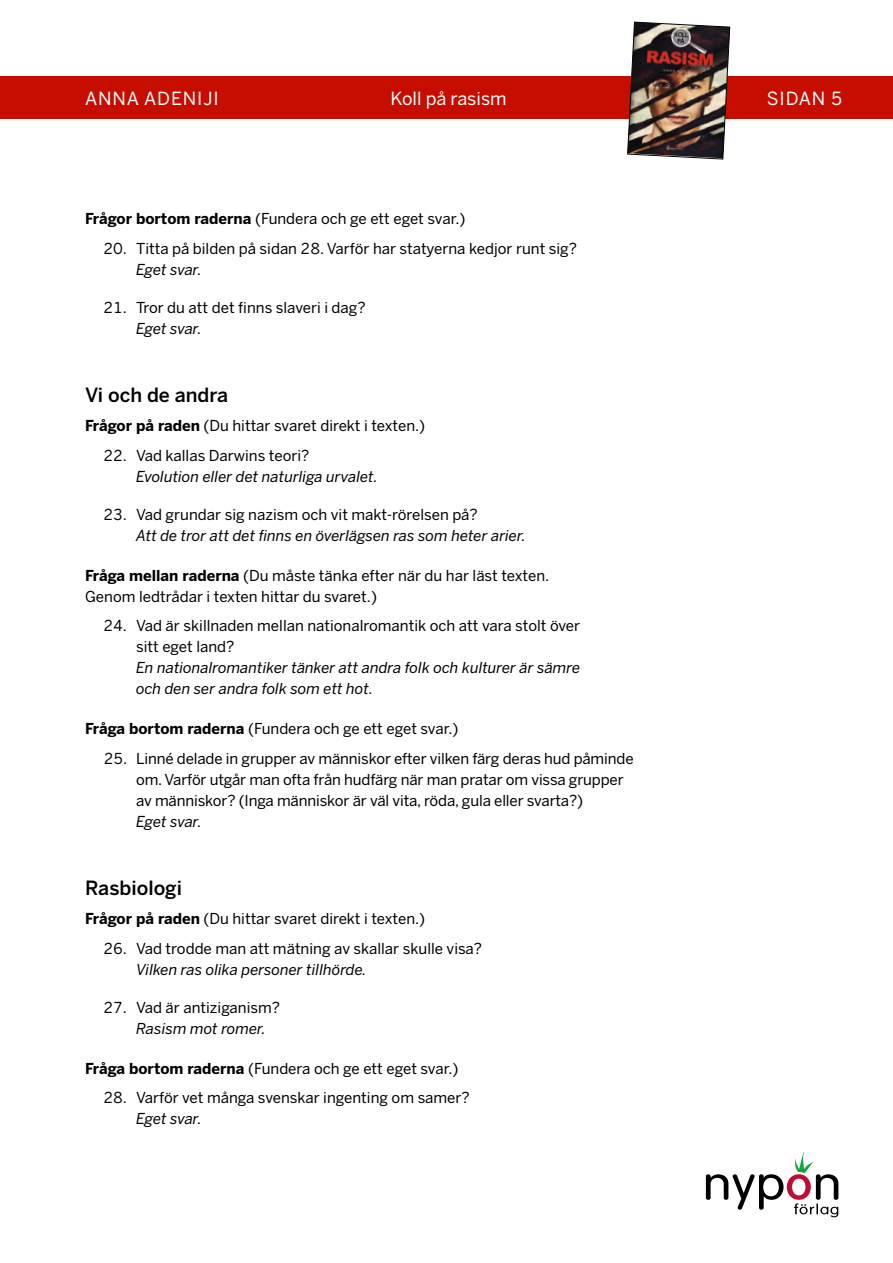
<style>
.page{position:relative;width:893px;height:1263px;background:#fff}
.page>*{position:absolute;margin:0;border:0;box-sizing:border-box;transform-origin:0 0}
.t1{font:500 19.5px "Benton Sans";color:#000}
.t2{font:18px "Benton Sans";letter-spacing:.05em;color:#fff}
.t3{font:18px "Benton Sans";color:#fff}
.t4{font:15px/21px "Benton Sans";color:#000}
.t5{font:italic 15px/21px "Benton Sans";color:#000}
.s1{font-weight:700}
</style>
<div class="page">
<svg style="left:706px;top:1152px;width:132px;height:65px"></svg>
<div style="left:0;top:77px;width:893px;height:42px;background:#c60e00"></div>
<img style="left:627px;top:21px;width:103px;height:139px">
<p class="t2" style="left:85px;top:87px;width:135px">ANNA ADENIJI</p>
<p class="t3" style="left:390px;top:87px;width:118px">Koll på rasism</p>
<p class="t2" style="left:767px;top:87px;width:77px">SIDAN 5</p>
<p class="t4" style="left:85px;top:209px;width:382px"><span class="s1">Frågor bortom raderna</span> (Fundera och ge ett eget svar.)</p>
<p class="t4" style="left:103px;top:238px;width:475px">20. Titta på bilden på sidan 28. Varför har statyerna kedjor runt sig?</p>
<p class="t5" style="left:136px;top:259px;width:67px">Eget svar.</p>
<p class="t4" style="left:103px;top:297px;width:264px">21. Tror du att det finns slaveri i dag?</p>
<p class="t5" style="left:136px;top:318px;width:67px">Eget svar.</p>
<h1 class="t1" style="left:85px;top:383px;width:145px">Vi och de andra</h1>
<p class="t4" style="left:85px;top:415px;width:342px"><span class="s1">Frågor på raden</span> (Du hittar svaret direkt i texten.)</p>
<p class="t4" style="left:103px;top:445px;width:208px">22. Vad kallas Darwins teori?</p>
<p class="t5" style="left:136px;top:466px;width:243px">Evolution eller det naturliga urvalet.</p>
<p class="t4" style="left:103px;top:504px;width:376px">23. Vad grundar sig nazism och vit makt-rörelsen på?</p>
<p class="t5" style="left:136px;top:525px;width:391px">Att de tror att det finns en överlägsen ras som heter arier.</p>
<p class="t4" style="left:85px;top:565px;width:466px"><span class="s1">Fråga mellan raderna</span> (Du måste tänka efter när du har läst texten.<br>Genom ledtrådar i texten hittar du svaret.)</p>
<p class="t4" style="left:136px;top:615px;width:445px;text-indent:-33px">24. Vad är skillnaden mellan nationalromantik och att vara stolt över sitt eget land?</p>
<p class="t5" style="left:136px;top:657px;width:446px">En nationalromantiker tänker att andra folk och kulturer är sämre och den ser andra folk som ett hot.</p>
<p class="t4" style="left:85px;top:718px;width:375px"><span class="s1">Fråga bortom raderna</span> (Fundera och ge ett eget svar.)</p>
<p class="t4" style="left:136px;top:748px;width:499px;text-indent:-32px">25. Linné delade in grupper av människor efter vilken färg deras hud påminde om. Varför utgår man ofta från hudfärg när man pratar om vissa grupper av människor? (Inga människor är väl vita, röda, gula eller svarta?)</p>
<p class="t5" style="left:136px;top:811px;width:67px">Eget svar.</p>
<h1 class="t1" style="left:85px;top:875px;width:99px">Rasbiologi</h1>
<p class="t4" style="left:85px;top:908px;width:342px"><span class="s1">Frågor på raden</span> (Du hittar svaret direkt i texten.)</p>
<p class="t4" style="left:103px;top:938px;width:380px">26. Vad trodde man att mätning av skallar skulle visa?</p>
<p class="t5" style="left:136px;top:959px;width:232px">Vilken ras olika personer tillhörde.</p>
<p class="t4" style="left:103px;top:997px;width:178px">27. Vad är antiziganism?</p>
<p class="t5" style="left:136px;top:1018px;width:131px">Rasism mot romer.</p>
<p class="t4" style="left:85px;top:1058px;width:375px"><span class="s1">Fråga bortom raderna</span> (Fundera och ge ett eget svar.)</p>
<p class="t4" style="left:103px;top:1087px;width:368px">28. Varför vet många svenskar ingenting om samer?</p>
<p class="t5" style="left:136px;top:1108px;width:67px">Eget svar.</p>
</div>
